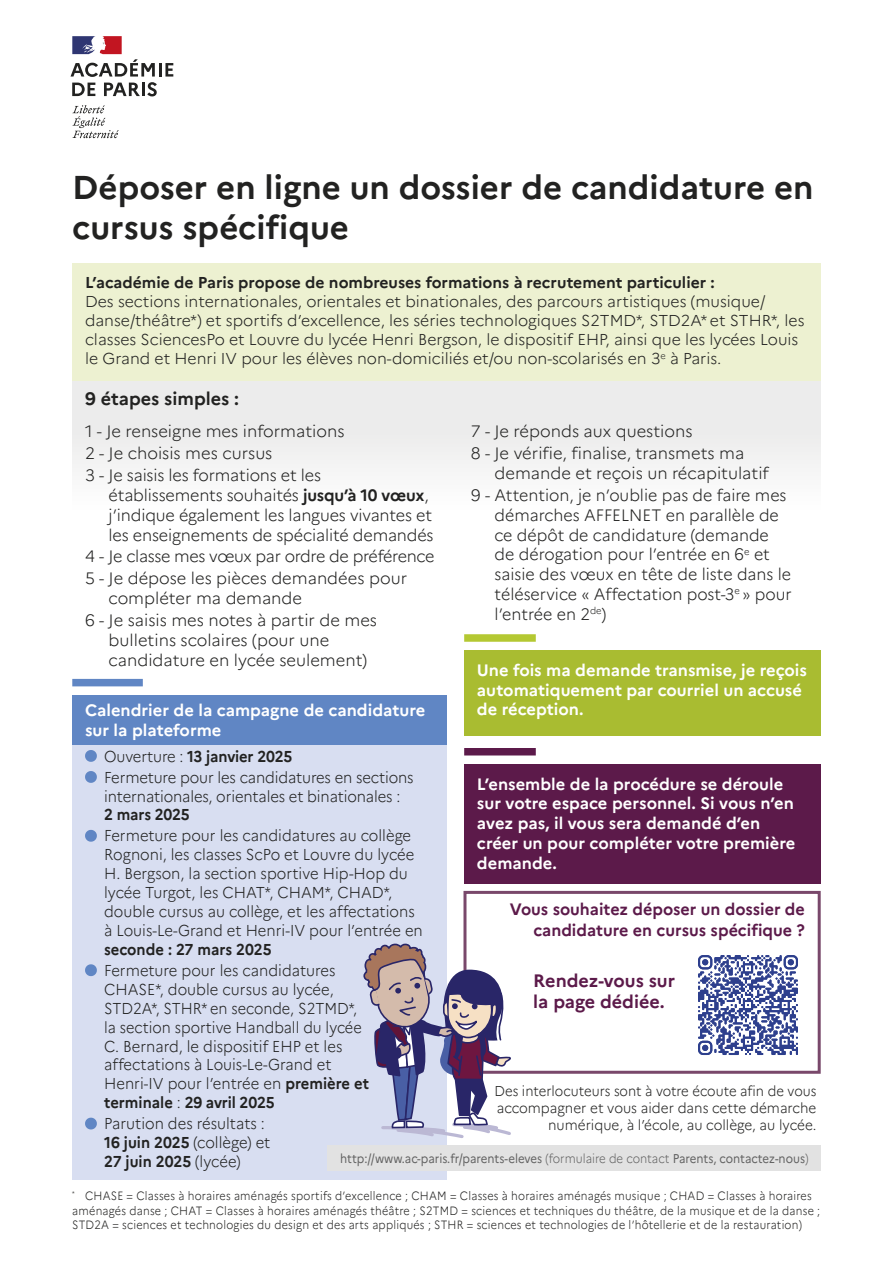
<style>
.page{position:relative;width:893px;height:1263px;background:#fff}
.page>*{position:absolute;margin:0;border:0;box-sizing:border-box;transform-origin:0 0}
.t1{font:700 33px/39.6px "Marianne";color:#222221}
.t2{font:700 18px/21px "Marianne";color:#5c1a4a}
.t3{font:700 18px "Marianne";color:#222221}
.t4{font:300 16.5px/19.8px "Marianne";color:#222221}
.t5{font:700 16.5px/19.8px "Marianne";color:#fff}
.t6{font:300 16.5px/21.9px "Marianne";letter-spacing:-.02em;color:#222221}
.t7{font:700 16.5px/21px "Marianne";color:#5c1a4a;text-align:right}
.t8{font:300 15.75px/18.9px "Marianne";color:#222221;scale:.94 1}
.t9{font:300 15.75px/18.9px "Marianne";color:#222221}
.t10{font:700 15.75px "Marianne";color:#222221}
.t11{font:700 15.75px "Marianne";color:#222221;scale:.94 1}
.t12{font:300 14.25px/17.1px "Marianne";color:#222221;text-align:right;scale:.92 1}
.t13{font:12.75px "Marianne";color:#636363;scale:.9 1}
.t14{font:300 12px/14.4px "Marianne";letter-spacing:.02em;color:#222221;scale:.9 1}
.s1{font-weight:700}
.s2{font-weight:300}
</style>
<div class="page">
<div style="left:72px;top:378px;width:749px;height:324px;background:linear-gradient(to right,#fafafa,#f8f8f7)"></div>
<div style="left:72px;top:695px;width:374px;height:485px;background:#d8def1"></div>
<div style="left:72px;top:695px;width:374px;height:49px;background:#6086c4"></div>
<div style="left:72px;top:679px;width:71px;height:7px;background:#6086c4"></div>
<svg style="left:85px;top:750px;width:12px;height:12px"></svg>
<svg style="left:85px;top:771px;width:12px;height:12px"></svg>
<svg style="left:85px;top:830px;width:12px;height:12px"></svg>
<svg style="left:85px;top:964px;width:12px;height:12px"></svg>
<svg style="left:85px;top:1118px;width:12px;height:11px"></svg>
<div style="left:464px;top:651px;width:357px;height:85px;background:#a9bc31"></div>
<div style="left:464px;top:634px;width:72px;height:8px;background:#b4c832"></div>
<div style="left:463px;top:891px;width:358px;height:183px;border:3px solid #79486b"></div>
<div style="left:464px;top:764px;width:357px;height:119px;background:#5c1a4a"></div>
<div style="left:464px;top:748px;width:72px;height:7px;background:#5c1a4a"></div>
<svg style="left:363px;top:943px;width:150px;height:202px"></svg>
<div style="left:327px;top:1145px;width:494px;height:26px;background:#e2e2e2"></div>
<div style="left:72px;top:264px;width:749px;height:117px;background:#edf1d1"></div>
<svg style="left:698px;top:955px;width:100px;height:100px"></svg>
<svg style="left:72px;top:105px;width:47px;height:33px"></svg>
<svg style="left:71px;top:36px;width:102px;height:60px"></svg>
<h1 class="t1" style="left:72px;top:167px;width:743px">Déposer en ligne un dossier de candidature en cursus spécifique</h1>
<p class="t10" style="left:85px;top:273px;width:631px">L’académie de Paris propose de nombreuses formations à recrutement particulier :</p>
<p class="t9" style="left:85px;top:292px;width:721px">Des sections internationales, orientales et binationales, des parcours artistiques (musique/ danse/théâtre*) et sportifs d’excellence, les séries technologiques S2TMD*, STD2A* et STHR*, les classes SciencesPo et Louvre du lycée Henri Bergson, le dispositif EHP, ainsi que les lycées Louis le Grand et Henri IV pour les élèves non-domiciliés et/ou non-scolarisés en 3<sup>e</sup> à Paris.</p>
<p class="t3" style="left:85px;top:387px;width:156px">9 étapes simples :</p>
<p class="t4" style="left:85px;top:420px;width:261px;line-height:21.9px">1 - Je renseigne mes informations<br>2 - Je choisis mes cursus<br>3 - Je saisis les formations et les</p>
<p class="t4" style="left:109px;top:485px;width:327px">établissements souhaités <span class="s1">jusqu’à 10 vœux</span>, j’indique également les langues vivantes et les enseignements de spécialité demandés</p>
<p class="t6" style="left:85px;top:546px;width:351px">4 - Je classe mes vœux par ordre de préférence<br>5 - Je dépose les pièces demandées pour</p>
<p class="t4" style="left:85px;top:587px;width:294px;line-height:21.9px;text-indent:24px">compléter ma demande<br>6 - Je saisis mes notes à partir de mes</p>
<p class="t4" style="left:109px;top:630px;width:260px">bulletins scolaires (pour une candidature en lycée seulement)</p>
<p class="t4" style="left:471px;top:420px;width:275px;line-height:21.9px">7 - Je réponds aux questions<br>8 - Je vérifie, finalise, transmets ma</p>
<p class="t4" style="left:471px;top:462px;width:317px;line-height:21.9px;text-align:center">demande et reçois un récapitulatif<br>9 - Attention, je n’oublie pas de faire mes</p>
<p class="t4" style="left:494px;top:505px;width:299px">démarches AFFELNET en parallèle de ce dépôt de candidature (demande de dérogation pour l’entrée en 6<sup>e</sup> et saisie des vœux en tête de liste dans le téléservice « Affectation post-3<sup>e</sup> » pour l’entrée en 2<sup>de</sup>)</p>
<p class="t5" style="left:477px;top:660px;width:332px">Une fois ma demande transmise, je reçois automatiquement par courriel un accusé de réception.</p>
<p class="t5" style="left:85px;top:700px;width:342px">Calendrier de la campagne de candidature sur la plateforme</p>
<p class="t8" style="left:104px;top:745px;width:331px;line-height:21px">Ouverture : <span class="s1">13 janvier 2025<br></span>Fermeture pour les candidatures en sections</p>
<p class="t8" style="left:104px;top:786px;width:317px">internationales, orientales et binationales :</p>
<p class="t11" style="left:104px;top:805px;width:93px">2 mars 2025</p>
<p class="t8" style="left:104px;top:826px;width:340px">Fermeture pour les candidatures au collège Rognoni, les classes ScPo et Louvre du lycée H. Bergson, la section sportive Hip-Hop du lycée Turgot, les CHAT*, CHAM*, CHAD*, double cursus au collège, et les affectations à Louis-Le-Grand et Henri-IV pour l’entrée en</p>
<p class="t11" style="left:104px;top:940px;width:180px">seconde : 27 mars 2025</p>
<p class="t8" style="left:104px;top:961px;width:283px">Fermeture pour les candidatures CHASE*, double cursus au lycée, STD2A*, STHR* en seconde, S2TMD*, la section sportive Handball du lycée C. Bernard, le dispositif EHP et les affectations à Louis-Le-Grand et Henri-IV pour l’entrée en <span class="s1">première et terminale</span> : <span class="s1">29 avril 2025</span></p>
<p class="t8" style="left:104px;top:1114px;width:178px">Parution des résultats :<br><span class="s1">16 juin 2025</span> (collège) et<br><span class="s1">27 juin 2025</span> (lycée)</p>
<p class="t5" style="left:477px;top:774px;width:320px">L’ensemble de la procédure se déroule sur votre espace personnel. Si vous n’en avez pas, il vous sera demandé d’en créer un pour compléter votre première demande.</p>
<p class="t7" style="left:510px;top:898px;width:297px">Vous souhaitez déposer un dossier de candidature en cursus spécifique ?</p>
<p class="t2" style="left:533px;top:969px;width:143px">Rendez-vous sur la page dédiée.</p>
<p class="t12" style="left:494px;top:1082px;width:351px">Des interlocuteurs sont à votre écoute afin de vous accompagner et vous aider dans cette démarche numérique, à l’école, au collège, au lycée.</p>
<p class="t13" style="left:340px;top:1151px;width:522px">http://www.ac-paris.fr/parents-eleves <span class="s2">(formulaire de contact</span> Parents, contactez-nous<span class="s2">)</span></p>
<p class="t14" style="left:72px;top:1189px;width:832px"><sup>*</sup> CHASE = Classes à horaires aménagés sportifs d’excellence ; CHAM = Classes à horaires aménagés musique ; CHAD = Classes à horaires aménagés danse ; CHAT = Classes à horaires aménagés théâtre ; S2TMD = sciences et techniques du théâtre, de la musique et de la danse ;<br>STD2A = sciences et technologies du design et des arts appliqués ; STHR = sciences et technologies de l’hôtellerie et de la restauration)</p>
</div>
